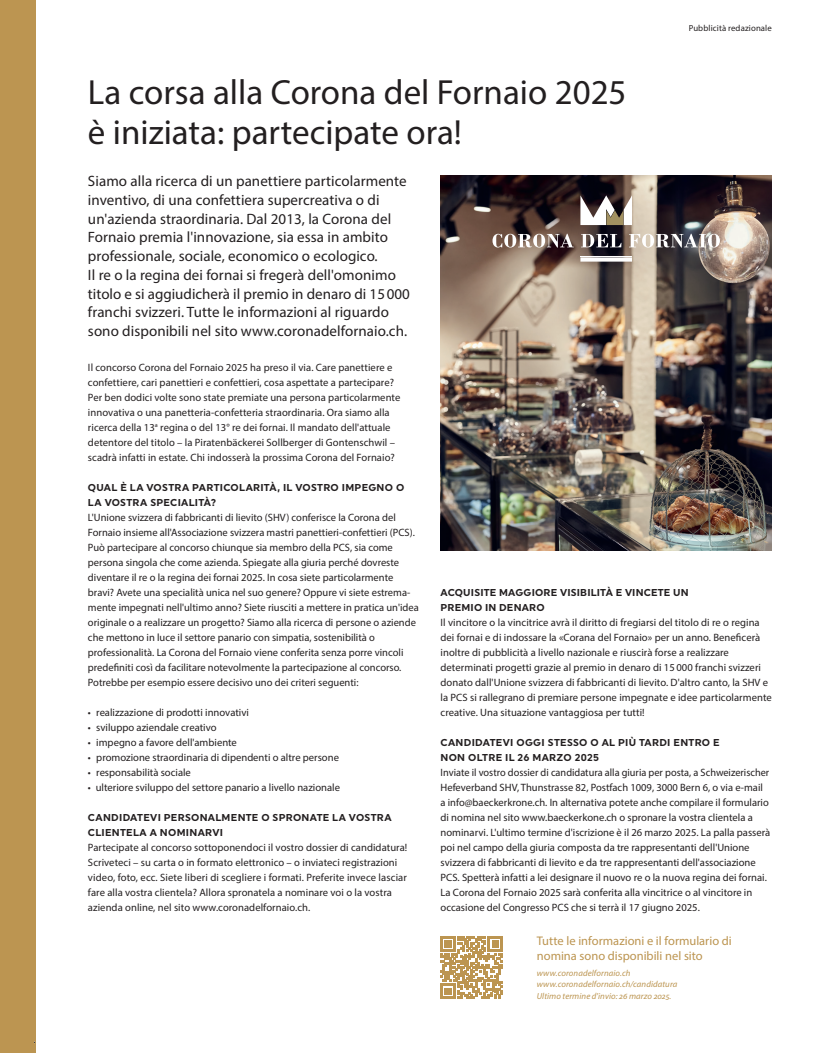
<style>
.page{position:relative;width:815px;height:1053px;background:#fff}
.page>*{position:absolute;margin:0;border:0;box-sizing:border-box;transform-origin:0 0}
.t1{font:35px/40px "Myriad Pro";color:#231f20}
.t2{font:15px/18.8px "Myriad Pro";letter-spacing:.005em;color:#231f20}
.t3{font:12.5px/15px "Myriad Pro";color:#bc9551}
.t4{font:10.62px/15px "Myriad Pro";color:#231f20}
.t5{font:700 10px/15px "Uniform";letter-spacing:.025em;color:#231f20}
.t6{font:italic 8.75px/11.2px "Myriad Pro";letter-spacing:.01em;color:#bc9551}
.t7{font:8.75px "Myriad Pro";letter-spacing:.015em;color:#231f20}
</style>
<div class="page">
<div style="left:0;top:0;width:35px;height:1052px;background:#bc9551"></div>
<img style="left:441px;top:176px;width:331px;height:375px">
<svg style="left:580px;top:195px;width:52px;height:30px"></svg>
<svg style="left:580px;top:257px;width:52px;height:4px"></svg>
<hr style="left:580px;top:256px;width:52px;height:1px;background:#fff">
<svg style="left:493px;top:234px;width:81px;height:13px"></svg>
<svg style="left:581px;top:234px;width:40px;height:13px"></svg>
<svg style="left:629px;top:234px;width:91px;height:13px"></svg>
<svg style="left:441px;top:936px;width:62px;height:62px"></svg>
<p class="t1" style="left:88px;top:72px;width:540px">La corsa alla Corona del Fornaio 2025 è iniziata: partecipate ora!</p>
<p class="t7" style="left:689px;top:23px;width:85px">Pubblicità redazionale</p>
<p class="t2" style="left:88px;top:171px;width:324px">Siamo alla ricerca di un panettiere particolarmente inventivo, di una confettiera supercreativa o di un'azienda straordinaria. Dal 2013, la Corona del Fornaio premia l'innovazione, sia essa in ambito professionale, sociale, economico o ecologico.<br>Il re o la regina dei fornai si fregerà dell'omonimo titolo e si aggiudicherà il premio in denaro di 15000 franchi svizzeri. Tutte le informazioni al riguardo sono disponibili nel sito www.coronadelfornaio.ch.</p>
<p class="t4" style="left:88px;top:359px;width:314px">Il concorso Corona del Fornaio 2025 ha preso il via. Care panettiere e confettiere, cari panettieri e confettieri, cosa aspettate a partecipare?<br>Per ben dodici volte sono state premiate una persona particolarmente innovativa o una panetteria-confetteria straordinaria. Ora siamo alla ricerca della 13<sup>a</sup> regina o del 13° re dei fornai. Il mandato dell'attuale detentore del titolo – la Piratenbäckerei Sollberger di Gontenschwil – scadrà infatti in estate. Chi indosserà la prossima Corona del Fornaio?</p>
<p class="t5" style="left:88px;top:479px;width:318px">QUAL È LA VOSTRA PARTICOLARITÀ, IL VOSTRO IMPEGNO O<br>LA VOSTRA SPECIALITÀ?</p>
<p class="t4" style="left:88px;top:509px;width:332px">L'Unione svizzera di fabbricanti di lievito (SHV) conferisce la Corona del Fornaio insieme all'Associazione svizzera mastri panettieri-confettieri (PCS).<br>Può partecipare al concorso chiunque sia membro della PCS, sia come persona singola che come azienda. Spiegate alla giuria perché dovreste diventare il re o la regina dei fornai 2025. In cosa siete particolarmente bravi? Avete una specialità unica nel suo genere? Oppure vi siete estrema&shy;mente impegnati nell'ultimo anno? Siete riusciti a mettere in pratica un'idea originale o a realizzare un progetto? Siamo alla ricerca di persone o aziende che mettono in luce il settore panario con simpatia, sostenibilità o professionalità. La Corona del Fornaio viene conferita senza porre vincoli predefiniti così da facilitare notevolmente la partecipazione al concorso.<br>Potrebbe per esempio essere decisivo uno dei criteri seguenti:</p>
<p class="t4" style="left:88px;top:704px;width:163px">• realizzazione di prodotti innovativi</p>
<p class="t4" style="left:88px;top:719px;width:130px">• sviluppo aziendale creativo</p>
<p class="t4" style="left:88px;top:734px;width:150px">• impegno a favore dell'ambiente</p>
<p class="t4" style="left:88px;top:749px;width:253px">• promozione straordinaria di dipendenti o altre persone</p>
<p class="t4" style="left:88px;top:764px;width:104px">• responsabilità sociale</p>
<p class="t4" style="left:88px;top:779px;width:254px">• ulteriore sviluppo del settore panario a livello nazionale</p>
<p class="t5" style="left:88px;top:809px;width:305px">CANDIDATEVI PERSONALMENTE O SPRONATE LA VOSTRA<br>CLIENTELA A NOMINARVI</p>
<p class="t4" style="left:88px;top:839px;width:321px">Partecipate al concorso sottoponendoci il vostro dossier di candidatura!<br>Scriveteci – su carta o in formato elettronico – o inviateci registrazioni video, foto, ecc. Siete liberi di scegliere i formati. Preferite invece lasciar fare alla vostra clientela? Allora spronatela a nominare voi o la vostra azienda online, nel sito www.coronadelfornaio.ch.</p>
<p class="t5" style="left:441px;top:584px;width:250px">ACQUISITE MAGGIORE VISIBILITÀ E VINCETE UN<br>PREMIO IN DENARO</p>
<p class="t4" style="left:441px;top:614px;width:333px">Il vincitore o la vincitrice avrà il diritto di fregiarsi del titolo di re o regina dei fornai e di indossare la «Corana del Fornaio» per un anno. Beneficerà inoltre di pubblicità a livello nazionale e riuscirà forse a realizzare determinati progetti grazie al premio in denaro di 15 000 franchi svizzeri donato dall'Unione svizzera di fabbricanti di lievito. D'altro canto, la SHV e la PCS si rallegrano di premiare persone impegnate e idee particolarmente creative. Una situazione vantaggiosa per tutti!</p>
<p class="t5" style="left:441px;top:734px;width:281px">CANDIDATEVI OGGI STESSO O AL PIÙ TARDI ENTRO E<br>NON OLTRE IL 26 MARZO 2025</p>
<p class="t4" style="left:441px;top:764px;width:331px">Inviate il vostro dossier di candidatura alla giuria per posta, a Schweizerischer Hefeverband SHV, Thunstrasse 82, Postfach 1009, 3000 Bern 6, o via e-mail a info@baeckerkrone.ch. In alternativa potete anche compilare il formulario di nomina nel sito www.baeckerkone.ch o spronare la vostra clientela a nominarvi. L'ultimo termine d'iscrizione è il 26 marzo 2025. La palla passerà poi nel campo della giuria composta da tre rappresentanti dell'Unione svizzera di fabbricanti di lievito e da tre rappresentanti dell'associazione PCS. Spetterà infatti a lei designare il nuovo re o la nuova regina dei fornai.<br>La Corona del Fornaio 2025 sarà conferita alla vincitrice o al vincitore in occasione del Congresso PCS che si terrà il 17 giugno 2025.</p>
<p class="t3" style="left:537px;top:932px;width:196px">Tutte le informazioni e il formulario di nomina sono disponibili nel sito</p>
<p class="t6" style="left:537px;top:967px;width:142px">www.coronadelfornaio.ch www.coronadelfornaio.ch/candidatura<br>Ultimo termine d'invio: 26 marzo 2025.</p>
</div>
